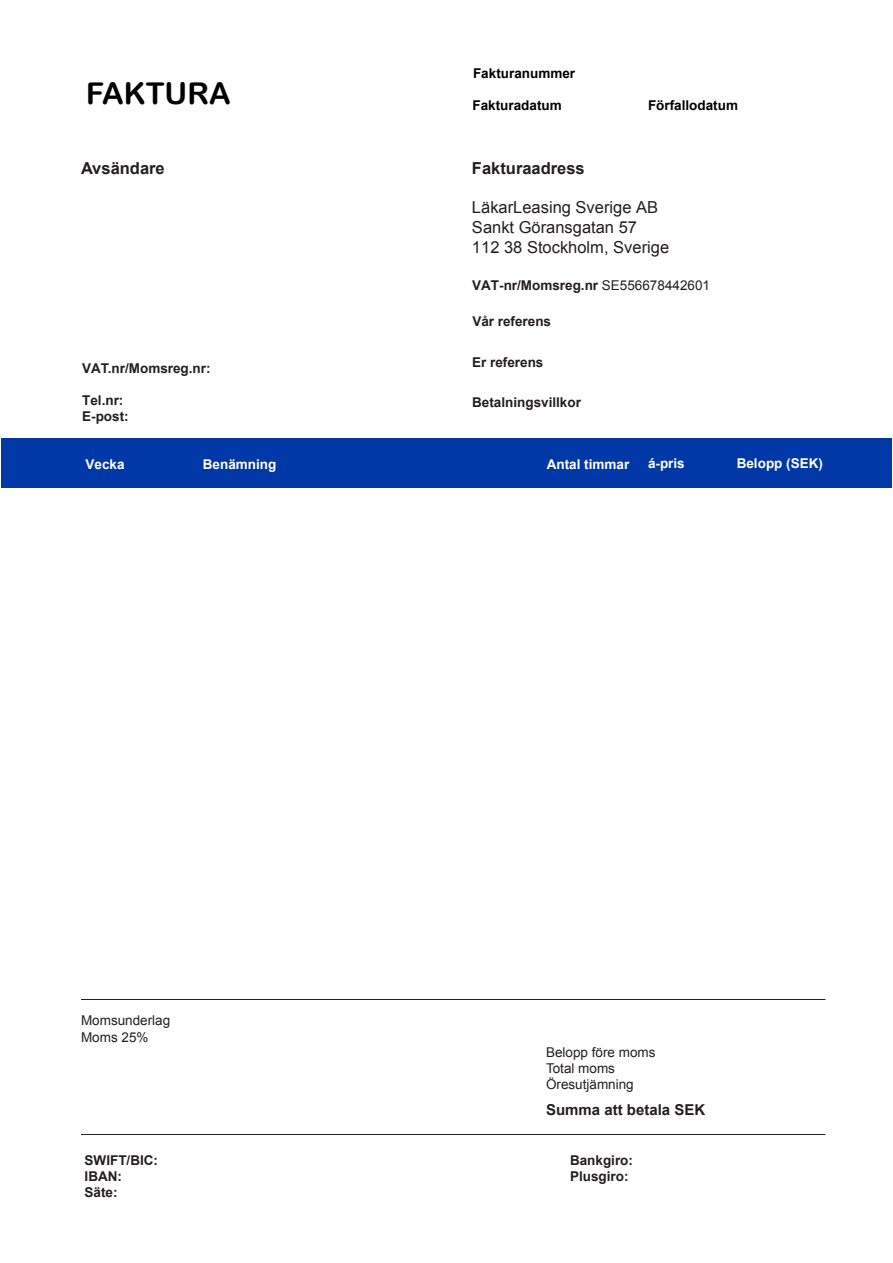
<style>
.page{position:relative;width:893px;height:1263px;background:#fff}
.page>*{position:absolute;margin:0;border:0;box-sizing:border-box;transform-origin:0 0}
.t1{font:30px "Arial Rounded MT Bold";color:#000}
.t2{font:16.5px/19.8px "Arial";color:#231f20}
.t3{font:700 16.5px "Arial";color:#231f20}
.t4{font:700 15px "Arial";color:#231f20}
.t5{font:700 13.5px/16.2px "Arial";color:#231f20}
.t6{font:700 13.5px "Arial";color:#231f20}
.t7{font:13.5px/16.2px "Arial";color:#231f20}
.t8{font:700 13.5px "Arial";color:#000}
.t9{font:700 13.5px "Arial";color:#fff}
.t10{font:700 13.5px "Arial";color:#fff}
.s1{font-weight:400}
</style>
<div class="page">
<div style="left:1px;top:438px;width:891px;height:49px;background:#0038a8"></div>
<hr style="left:81px;top:1134px;width:744px;height:1px;background:#231f20">
<hr style="left:81px;top:999px;width:744px;height:1px;background:#231f20">
<p class="t1" style="left:86px;top:76px;width:146px">FAKTURA</p>
<p class="t8" style="left:473px;top:65px;width:104px">Fakturanummer</p>
<p class="t8" style="left:472px;top:96px;width:91px">Fakturadatum</p>
<p class="t8" style="left:648px;top:96px;width:92px">Förfallodatum</p>
<p class="t3" style="left:81px;top:158px;width:85px">Avsändare</p>
<p class="t3" style="left:472px;top:157px;width:114px">Fakturaadress</p>
<p class="t6" style="left:82px;top:359px;width:130px">VAT.nr/Momsreg.nr:</p>
<p class="t5" style="left:82px;top:393px;width:48px">Tel.nr:<br>E-post:</p>
<p class="t2" style="left:472px;top:198px;width:199px">LäkarLeasing Sverige AB<br>Sankt Göransgatan 57<br>112 38 Stockholm, Sverige</p>
<p class="t5" style="left:472px;top:278px;width:239px">VAT-nr/Momsreg.nr <span class="s1">SE556678442601</span></p>
<p class="t6" style="left:472px;top:312px;width:80px">Vår referens</p>
<p class="t6" style="left:472px;top:353px;width:73px">Er referens</p>
<p class="t6" style="left:472px;top:393px;width:110px">Betalningsvillkor</p>
<p class="t10" style="left:86px;top:455px;width:41px">Vecka</p>
<p class="t10" style="left:203px;top:455px;width:75px">Benämning</p>
<p class="t9" style="left:547px;top:455px;width:84px">Antal timmar</p>
<p class="t9" style="left:648px;top:454px;width:38px">á-pris</p>
<p class="t9" style="left:737px;top:455px;width:88px">Belopp (SEK)</p>
<p class="t7" style="left:81px;top:1013px;width:91px">Momsunderlag</p>
<p class="t7" style="left:81px;top:1029px;width:69px">Moms 25%</p>
<p class="t5" style="left:85px;top:1152px;width:75px">SWIFT/BIC:<br>IBAN:<br>Säte:</p>
<p class="t7" style="left:546px;top:1044px;width:111px">Belopp före moms<br>Total moms<br>Öresutjämning</p>
<p class="t4" style="left:546px;top:1099px;width:161px">Summa att betala SEK</p>
<p class="t6" style="left:570px;top:1151px;width:65px">Bankgiro:</p>
<p class="t5" style="left:570px;top:1169px;width:60px">Plusgiro:</p>
</div>
